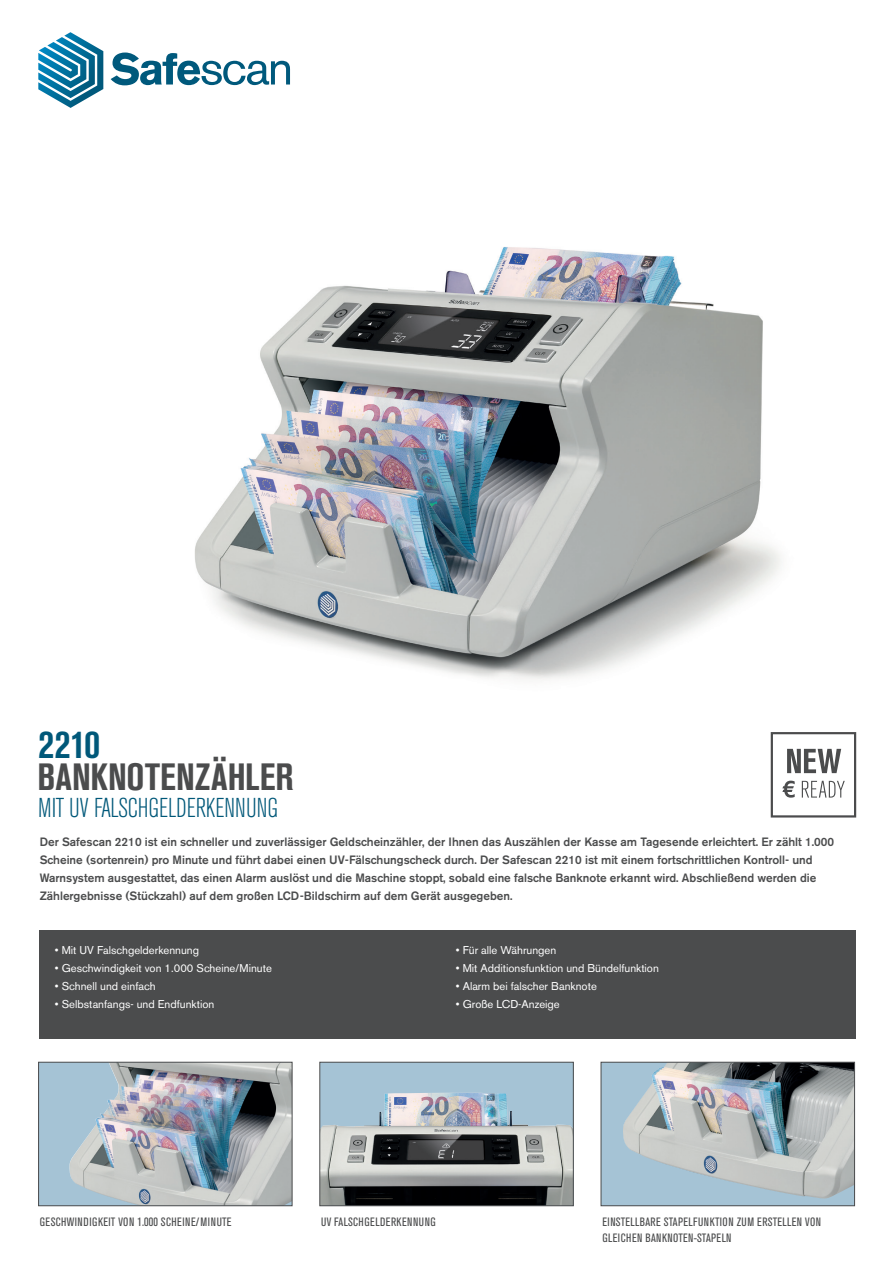
<style>
.page{position:relative;width:893px;height:1263px;background:#fff}
.page>*{position:absolute;margin:0;border:0;box-sizing:border-box;transform-origin:0 0}
.t1{font:700 condensed 39.45px "Akzidenz Grotesk BE";color:#005879}
.t2{font:700 condensed 37.65px "Akzidenz Grotesk BE";letter-spacing:.005em;color:#4b4c4d}
.t3{font:300 condensed 27px "Akzidenz Grotesk BE";color:#005879}
.t4{font:500 12px/18px "Akzidenz Grotesk BE";color:#4b4c4d}
.t5{font:condensed 12px/16.5px "Akzidenz Grotesk BE";letter-spacing:.03em;color:#4b4c4d}
.t6{font:11.25px "Akzidenz Grotesk BE";color:#fff}
</style>
<div class="page">
<svg style="left:38px;top:32px;width:65px;height:76px"></svg>
<svg style="left:111px;top:53px;width:179px;height:32px"></svg>
<img style="left:195px;top:247px;width:586px;height:433px">
<div style="left:39px;top:1062px;width:253px;height:144px;background:#a5c3d5"></div>
<img style="left:69px;top:1064px;width:221px;height:140px">
<div style="left:38px;top:1062px;width:254px;height:144px;border:1px solid #4b4c4d"></div>
<div style="left:320px;top:1062px;width:253px;height:144px;background:#a5c3d5"></div>
<img style="left:321px;top:1093px;width:251px;height:111px">
<div style="left:319px;top:1062px;width:255px;height:144px;border:1px solid #4b4c4d"></div>
<div style="left:601px;top:1062px;width:253px;height:144px;background:#a5c3d5"></div>
<img style="left:623px;top:1064px;width:230px;height:135px">
<div style="left:601px;top:1062px;width:254px;height:144px;border:1px solid #4b4c4d"></div>
<div style="left:40px;top:930px;width:816px;height:109px;background:#4b4c4d"></div>
<div style="left:771px;top:732px;width:85px;height:85px;background:#fff;border:2px solid #4b4c4d"></div>
<svg style="left:787px;top:749px;width:54px;height:24px"></svg>
<svg style="left:802px;top:781px;width:43px;height:16px"></svg>
<svg style="left:782px;top:781px;width:13px;height:17px"></svg>
<h1 class="t1" style="left:39px;top:722px;width:63px">2210</h1>
<h3 class="t3" style="left:38px;top:793px;width:242px">MIT UV FALSCHGELDERKENNUNG</h3>
<h2 class="t2" style="left:38px;top:755px;width:257px">BANKNOTENZÄHLER</h2>
<p class="t4" style="left:40px;top:833px;width:796px">Der Safescan 2210 ist ein schneller und zuverlässiger Geldscheinzähler, der Ihnen das Auszählen der Kasse am Tagesende erleichtert. Er zählt 1.000<br>Scheine (sortenrein) pro Minute und führt dabei einen UV-Fälschungscheck durch. Der Safescan 2210 ist mit einem fortschrittlichen Kontroll- und Warnsystem ausgestattet, das einen Alarm auslöst und die Maschine stoppt, sobald eine falsche Banknote erkannt wird. Abschließend werden die Zählergebnisse (Stückzahl) auf dem großen LCD-Bildschirm auf dem Gerät ausgegeben.</p>
<p class="t6" style="left:55px;top:943px;width:146px">• Mit UV Falschgelderkennung</p>
<p class="t6" style="left:55px;top:961px;width:219px">• Geschwindigkeit von 1.000 Scheine/Minute</p>
<p class="t6" style="left:55px;top:979px;width:102px">• Schnell und einfach</p>
<p class="t6" style="left:55px;top:997px;width:161px">• Selbstanfangs- und Endfunktion</p>
<p class="t6" style="left:456px;top:943px;width:102px">• Für alle Währungen</p>
<p class="t6" style="left:456px;top:961px;width:204px">• Mit Additionsfunktion und Bündelfunktion</p>
<p class="t6" style="left:456px;top:979px;width:142px">• Alarm bei falscher Banknote</p>
<p class="t6" style="left:456px;top:997px;width:105px">• Große LCD-Anzeige</p>
<p class="t5" style="left:40px;top:1213px;width:193px">GESCHWINDIGKEIT VON 1.000 SCHEINE/MINUTE</p>
<p class="t5" style="left:321px;top:1213px;width:116px">UV FALSCHGELDERKENNUNG</p>
<p class="t5" style="left:602px;top:1213px;width:220px">EINSTELLBARE STAPELFUNKTION ZUM ERSTELLEN VON<br>GLEICHEN BANKNOTEN-STAPELN</p>
</div>
